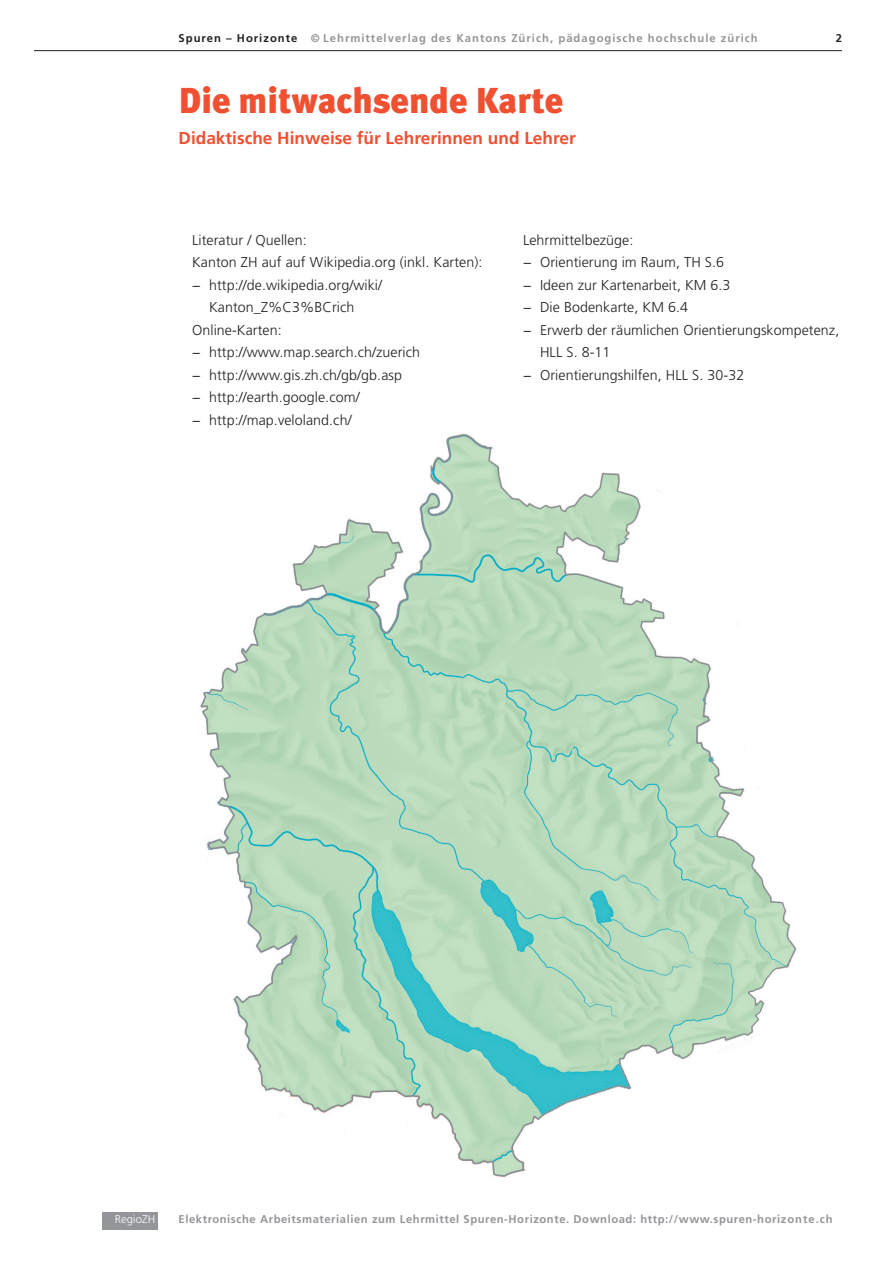
<style>
.page{position:relative;width:893px;height:1263px;background:#fff}
.page>*{position:absolute;margin:0;border:0;box-sizing:border-box;transform-origin:0 0}
.t1{font:900 36px "Meta Plus";color:#ef5032}
.t2{font:700 17.25px "Frutiger LT Std";color:#ef5032}
.t3{font:300 14.25px "Frutiger LT Std";letter-spacing:.005em;color:#231f20}
.t4{font:700 11.25px "Frutiger LT Std";letter-spacing:.05em;color:#939598}
.t5{font:700 11.25px "Frutiger LT Std";letter-spacing:.09em;color:#939598}
.t6{font:300 11.25px "Frutiger LT Std";letter-spacing:.005em;color:#fff}
.t7{font:700 11.25px "Frutiger LT Std";color:#231f20}
.s1{color:#231f20}
</style>
<div class="page">
<div style="left:102px;top:1213px;width:55px;height:17px;background:#939598"></div>
<img style="left:200px;top:433px;width:596px;height:744px">
<hr style="left:34px;top:50px;width:808px;height:1px;background:#231f20">
<p class="t5" style="left:179px;top:32px;width:581px"><span class="s1">Spuren – Horizonte</span> © Lehrmittelverlag des Kantons Zürich, pädagogische hochschule zürich</p>
<p class="t7" style="left:836px;top:32px;width:8px">2</p>
<h1 class="t1" style="left:179px;top:79px;width:386px">Die mitwachsende Karte</h1>
<p class="t2" style="left:179px;top:128px;width:399px">Didaktische Hinweise für Lehrerinnen und Lehrer</p>
<p class="t3" style="left:192px;top:232px;width:116px">Literatur / Quellen:</p>
<p class="t3" style="left:192px;top:254px;width:292px">Kanton ZH auf auf Wikipedia.org (inkl. Karten):</p>
<p class="t3" style="left:192px;top:277px;width:192px">− http://de.wikipedia.org/wiki/</p>
<p class="t3" style="left:209px;top:299px;width:147px">Kanton_Z%C3%BCrich</p>
<p class="t3" style="left:192px;top:322px;width:91px">Online-Karten:</p>
<p class="t3" style="left:192px;top:344px;width:230px">− http://www.map.search.ch/zuerich</p>
<p class="t3" style="left:192px;top:367px;width:211px">− http://www.gis.zh.ch/gb/gb.asp</p>
<p class="t3" style="left:192px;top:389px;width:169px">− http://earth.google.com/</p>
<p class="t3" style="left:192px;top:412px;width:161px">− http://map.veloland.ch/</p>
<p class="t3" style="left:523px;top:232px;width:112px">Lehrmittelbezüge:</p>
<p class="t3" style="left:523px;top:254px;width:203px">− Orientierung im Raum, TH S.6</p>
<p class="t3" style="left:523px;top:277px;width:209px">− Ideen zur Kartenarbeit, KM 6.3</p>
<p class="t3" style="left:523px;top:299px;width:167px">− Die Bodenkarte, KM 6.4</p>
<p class="t3" style="left:523px;top:322px;width:318px">− Erwerb der räumlichen Orientierungskompetenz,</p>
<p class="t3" style="left:540px;top:344px;width:72px">HLL S. 8-11</p>
<p class="t3" style="left:523px;top:367px;width:223px">− Orientierungshilfen, HLL S. 30-32</p>
<p class="t6" style="left:115px;top:1213px;width:42px">RegioZH</p>
<p class="t4" style="left:179px;top:1213px;width:656px">Elektronische Arbeitsmaterialien zum Lehrmittel Spuren-Horizonte. Download: http://www.spuren-horizonte.ch</p>
</div>
